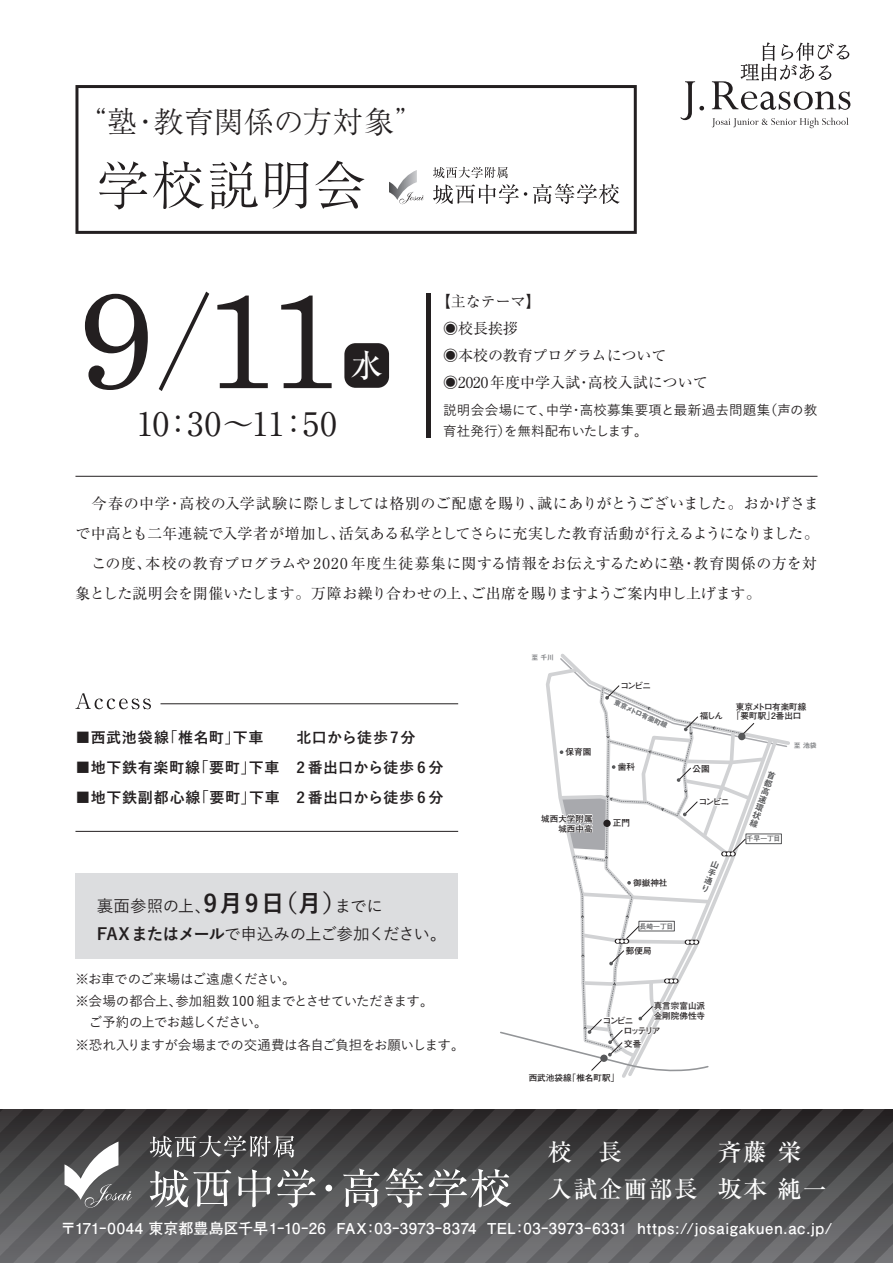
<style>
.page{position:relative;width:893px;height:1263px;background:#fff}
.page>*{position:absolute;margin:0;border:0;box-sizing:border-box;transform-origin:0 0}
.t1{font:136.65px "Century";color:#231f20}
.t2{font:300 52.5px "Ryumin Pro";letter-spacing:.035em;color:#231f20}
.t3{font:32.4px "Ryumin Pro";letter-spacing:.02em;color:#231f20}
.t4{font:500 31.5px "Ryumin Pro";color:#fff}
.t5{font:300 30px "Ryumin Pro";color:#231f20}
.t6{font:500 24px/37.5px "Ryumin Pro";letter-spacing:.05em;color:#fff}
.t7{font:500 16.5px/27.9px "Yu Go";letter-spacing:-.03em;color:#231f20}
.t8{font:15px/30px "Ryumin Pro";color:#231f20}
.t9{font:700 15px "Futo Go B101 Pro";letter-spacing:.035em;color:#fff}
.t10{font:700 15px "Yu Go";letter-spacing:.04em;color:#231f20}
.t11{font:500 13.5px/22.5px "Yu Go";letter-spacing:-.025em;color:#231f20}
.t12{font:500 13.5px/21px "Yu Go";letter-spacing:.01em;color:#231f20}
.t13{font:700 8.55px/9.8px "Futo Go B101 Pro";color:#231f20;text-align:right}
.t14{font:6.9px "Midashi Go Pro MB31";color:#808285}
.t15{font:700 6.9px "Futo Go B101 Pro";color:#57585a}
.s1{font-weight:700;font-size:24px}
.s2{font-weight:700}
</style>
<div class="page">
<div style="left:0;top:1110px;width:893px;height:153px;background:linear-gradient(to bottom,#312f2f,#6f7173)"></div>
<svg style="left:150px;top:1135px;width:144px;height:23px"></svg>
<svg style="left:150px;top:1169px;width:81px;height:38px"></svg>
<svg style="left:238px;top:1169px;width:33px;height:38px"></svg>
<svg style="left:277px;top:1169px;width:39px;height:39px"></svg>
<div style="left:325px;top:1185px;width:7px;height:6px;background:#fff;border-radius:50%"></div>
<svg style="left:343px;top:1168px;width:168px;height:40px"></svg>
<svg style="left:65px;top:1141px;width:67px;height:67px"></svg>
<div style="left:75px;top:874px;width:383px;height:85px;background:#dcdddf"></div>
<hr style="left:161px;top:703px;width:297px;height:1px;background:#231f20">
<hr style="left:75px;top:831px;width:383px;height:1px;background:#231f20">
<hr style="left:75px;top:476px;width:742px;height:1px;background:#231f20">
<svg style="left:75px;top:693px;width:76px;height:16px"></svg>
<svg style="left:159px;top:292px;width:50px;height:99px"></svg>
<div style="left:344px;top:343px;width:45px;height:45px;background:#231f20;border-radius:11px"></div>
<div style="left:426px;top:293px;width:5px;height:145px;background:#231f20"></div>
<svg style="left:712px;top:118px;width:136px;height:10px"></svg>
<svg style="left:712px;top:43px;width:138px;height:67px"></svg>
<svg style="left:680px;top:81px;width:24px;height:39px"></svg>
<svg style="left:75px;top:85px;width:562px;height:149px"></svg>
<svg style="left:433px;top:167px;width:75px;height:11px"></svg>
<svg style="left:433px;top:184px;width:94px;height:20px"></svg>
<svg style="left:533px;top:183px;width:87px;height:21px"></svg>
<svg style="left:389px;top:170px;width:35px;height:34px"></svg>
<svg style="left:500px;top:653px;width:290px;height:424px"></svg>
<h3 class="t5" style="left:77px;top:98px;width:350px">“塾・教育関係の方対象”</h3>
<h2 class="t2" style="left:97px;top:144px;width:271px">学校説明会</h2>
<h1 class="t1" style="left:77px;top:224px;width:267px">9 11</h1>
<h3 class="t3" style="left:137px;top:398px;width:201px">10：30～11：50</h3>
<h3 class="t4" style="left:351px;top:341px;width:33px">水</h3>
<p class="t8" style="left:443px;top:286px;width:266px;line-height:27px;text-indent:-8px">【主なテーマ】<br>◉校長挨拶<br>◉本校の教育プログラムについて◉2020年度中学入試・高校入試について</p>
<p class="t12" style="left:443px;top:398px;width:376px">説明会会場にて、中学・高校募集要項と最新過去問題集（声の教育社発行）を無料配布いたします。</p>
<p class="t8" style="left:75px;top:487px;width:745px">　今春の中学・高校の入学試験に際しましては格別のご配慮を賜り、誠にありがとうございました。おかげさまで中高とも二年連続で入学者が増加し、活気ある私学としてさらに充実した教育活動が行えるようになりました。　この度、本校の教育プログラムや 2020 年度生徒募集に関する情報をお伝えするために塾・教育関係の方を対象とした説明会を開催いたします。万障お繰り合わせの上、ご出席を賜りますようご案内申し上げます。</p>
<p class="t10" style="left:75px;top:728px;width:190px">■西武池袋線「椎名町」下車</p>
<p class="t10" style="left:297px;top:728px;width:121px">北口から徒歩7分</p>
<p class="t10" style="left:75px;top:758px;width:369px">■地下鉄有楽町線「要町」下車 2 番出口から徒歩 6 分</p>
<p class="t10" style="left:75px;top:788px;width:369px">■地下鉄副都心線「要町」下車 2 番出口から徒歩 6 分</p>
<p class="t7" style="left:97px;top:890px;width:352px">裏面参照の上、<span class="s1">9月9日（月）</span>までに<br><span class="s2">FAXまたはメール</span>で申込みの上ご参加ください。</p>
<p class="t11" style="left:75px;top:966px;width:360px">※お車でのご来場はご遠慮ください。<br>※会場の都合上、参加組数 100 組までとさせていただきます。</p>
<p class="t11" style="left:75px;top:1009px;width:391px">　ご予約の上でお越しください。<br>※恐れ入りますが会場までの交通費は各自ご負担をお願いします。</p>
<p class="t14" style="left:531px;top:652px;width:24px">至 千川</p>
<p class="t13" style="left:566px;top:746px;width:27px">保育園</p>
<p class="t13" style="left:541px;top:813px;width:53px">城西大学附属城西中高</p>
<p class="t13" style="left:620px;top:680px;width:32px">コンビニ</p>
<p class="t14" style="left:617px;top:697px;width:59px;rotate:24deg">東京メトロ有楽町線</p>
<p class="t13" style="left:618px;top:761px;width:19px">歯科</p>
<p class="t13" style="left:613px;top:817px;width:19px">正門</p>
<p class="t13" style="left:633px;top:877px;width:36px">御嶽神社</p>
<p class="t15" style="left:640px;top:921px;width:35px">長崎一丁目</p>
<p class="t13" style="left:626px;top:945px;width:27px">郵便局</p>
<p class="t13" style="left:700px;top:710px;width:25px">福しん</p>
<p class="t13" style="left:693px;top:763px;width:19px">公園</p>
<p class="t13" style="left:732px;top:700px;width:76px;text-align:center">東京メトロ有楽町線「要町駅」2番出口</p>
<p class="t14" style="left:794px;top:739px;width:24px">至 池袋</p>
<p class="t13" style="left:699px;top:796px;width:32px">コンビニ</p>
<p class="t15" style="left:747px;top:833px;width:35px">千早一丁目</p>
<p class="t13" style="left:603px;top:1014px;width:32px">コンビニ</p>
<p class="t13" style="left:654px;top:1000px;width:53px;text-align:left">真言宗富山派金剛院佛性寺</p>
<p class="t13" style="left:624px;top:1025px;width:38px">ロッテリア</p>
<p class="t13" style="left:624px;top:1037px;width:19px">交番</p>
<p class="t13" style="left:529px;top:1071px;width:92px">西武池袋線「椎名町駅」</p>
<h3 class="t6" style="left:548px;top:1131px;width:280px;text-indent:170px">斉藤 栄入試企画部長 坂本 純一</h3>
<h3 class="t6" style="left:548px;top:1131px;width:76px">校　長</h3>
<p class="t9" style="left:61px;top:1216px;width:773px">〒171ｰ0044 東京都豊島区千早1ｰ10ｰ26 FAX：03ｰ3973ｰ8374 TEL：03ｰ3973ｰ6331 https://josaigakuen.ac.jp/</p>
</div>
